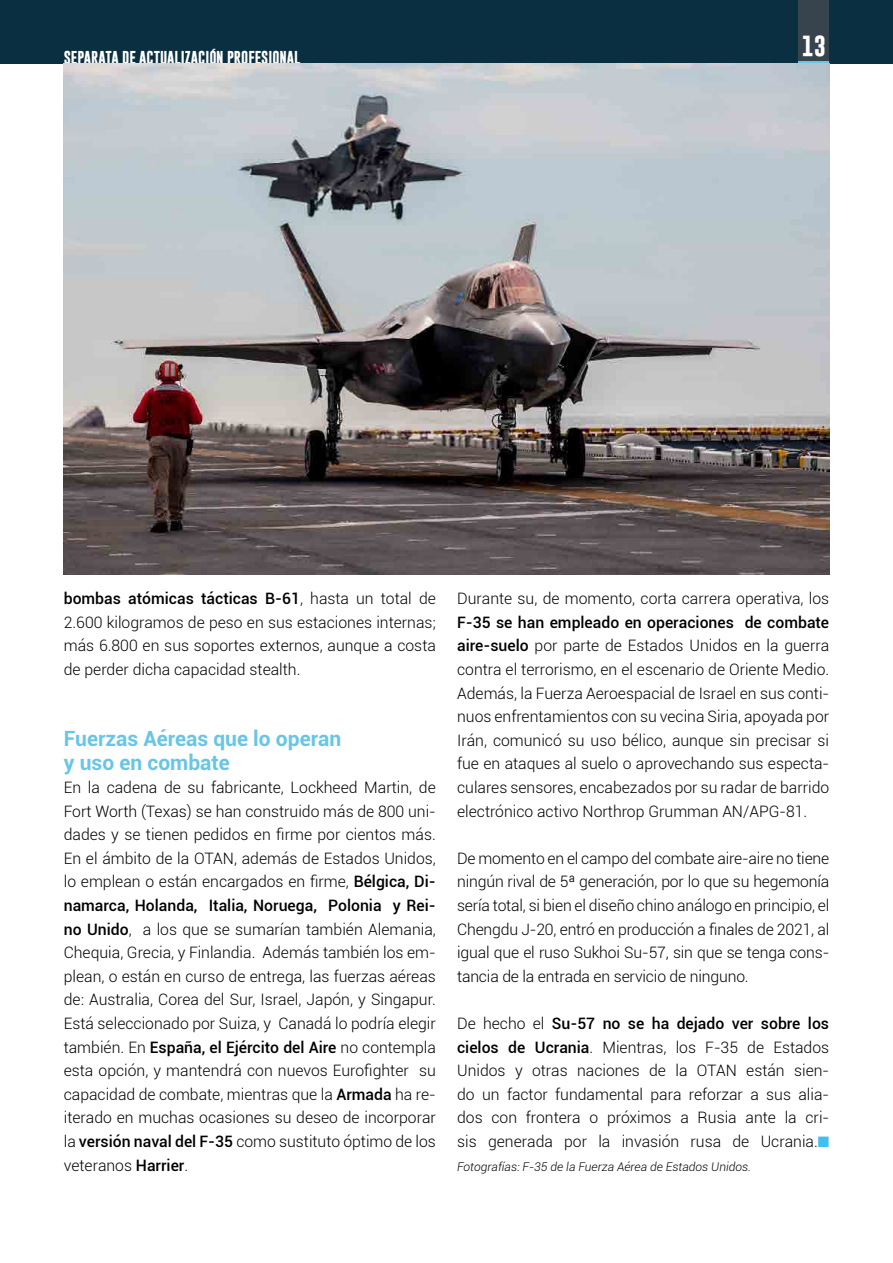
<style>
.page{position:relative;width:893px;height:1263px;background:#fff}
.page>*{position:absolute;margin:0;border:0;box-sizing:border-box;transform-origin:0 0}
.t1{font:700 21px/23.5px "Roboto";color:#67c6e7}
.t2{font:700 21px "Gobold";color:#fff;scale:1.06 1}
.t3{font:300 15.75px/23.5px "Roboto";color:#000;text-align:justify}
.t4{font:700 13.5px "Gobold";color:#fff}
.t5{font:italic 300 12px "Roboto";color:#000}
.s1{font-weight:500}
.s2{color:#41c0ef}
</style>
<div class="page">
<div style="left:0;top:0;width:893px;height:64px;background:#092f40"></div>
<div style="left:798px;top:0;width:31px;height:64px;background:#37444e"></div>
<hr style="left:798px;top:61px;width:31px;height:3px;background:#67c6e7">
<img style="left:64px;top:64px;width:765px;height:510px">
<p class="t4" style="left:64px;top:49px;width:238px">SEPARATA DE ACTUALIZACIÓN PROFESIONAL</p>
<h1 class="t2" style="left:802px;top:32px;width:24px">13</h1>
<p class="t3" style="left:64px;top:586px;width:374px"><span class="s1">bombas atómicas tácticas B-61</span>, hasta un total de 2.600 kilogramos de peso en sus estaciones internas; más 6.800 en sus soportes externos, aunque a costa de perder dicha capacidad stealth.</p>
<h1 class="t1" style="left:64px;top:726px;width:279px">Fuerzas Aéreas que lo operan y uso en combate</h1>
<p class="t3" style="left:64px;top:775px;width:374px">En la cadena de su fabricante, Lockheed Martin, de Fort Worth (Texas) se han construido más de 800 uni&shy;dades y se tienen pedidos en firme por cientos más.<br>En el ámbito de la OTAN, además de Estados Unidos, lo emplean o están encargados en firme, <span class="s1">Bélgica, Di&shy;namarca, Holanda, Italia, Noruega, Polonia y Rei&shy;no Unido</span>, a los que se sumarían también Alemania, Chequia, Grecia, y Finlandia. Además también los em&shy;plean, o están en curso de entrega, las fuerzas aéreas de: Australia, Corea del Sur, Israel, Japón, y Singapur.<br>Está seleccionado por Suiza, y Canadá lo podría elegir también. En <span class="s1">España, el Ejército del Aire</span> no contempla esta opción, y mantendrá con nuevos Eurofighter su capacidad de combate, mientras que la <span class="s1">Armada</span> ha re&shy;iterado en muchas ocasiones su deseo de incorporar la <span class="s1">versión naval del F-35</span> como sustituto óptimo de los veteranos <span class="s1">Harrier</span>.</p>
<p class="t3" style="left:457px;top:586px;width:374px">Durante su, de momento, corta carrera operativa, los</p>
<p class="t3" style="left:457px;top:610px;width:374px"><span class="s1">F-35 se han empleado en operaciones de combate aire-suelo</span> por parte de Estados Unidos en la guerra contra el terrorismo, en el escenario de Oriente Medio.<br>Además, la Fuerza Aeroespacial de Israel en sus conti&shy;nuos enfrentamientos con su vecina Siria, apoyada por Irán, comunicó su uso bélico, aunque sin precisar si fue en ataques al suelo o aprovechando sus especta&shy;culares sensores, encabezados por su radar de barrido electrónico activo Northrop Grumman AN/APG-81.</p>
<p class="t3" style="left:457px;top:846px;width:374px">De momento en el campo del combate aire-aire no tiene ningún rival de 5ª generación, por lo que su hegemonía sería total, si bien el diseño chino análogo en principio, el Chengdu J-20, entró en producción a finales de 2021, al igual que el ruso Sukhoi Su-57, sin que se tenga cons&shy;tancia de la entrada en servicio de ninguno.</p>
<p class="t3" style="left:457px;top:1011px;width:374px">De hecho el <span class="s1">Su-57 no se ha dejado ver sobre los cielos de Ucrania</span>. Mientras, los F-35 de Estados Unidos y otras naciones de la OTAN están sien&shy;do un factor fundamental para reforzar a sus alia&shy;dos con frontera o próximos a Rusia ante la cri&shy;sis generada por la invasión rusa de Ucrania.<span class="s2">■</span></p>
<p class="t5" style="left:457px;top:1158px;width:295px">Fotografías: F-35 de la Fuerza Aérea de Estados Unidos.</p>
</div>
